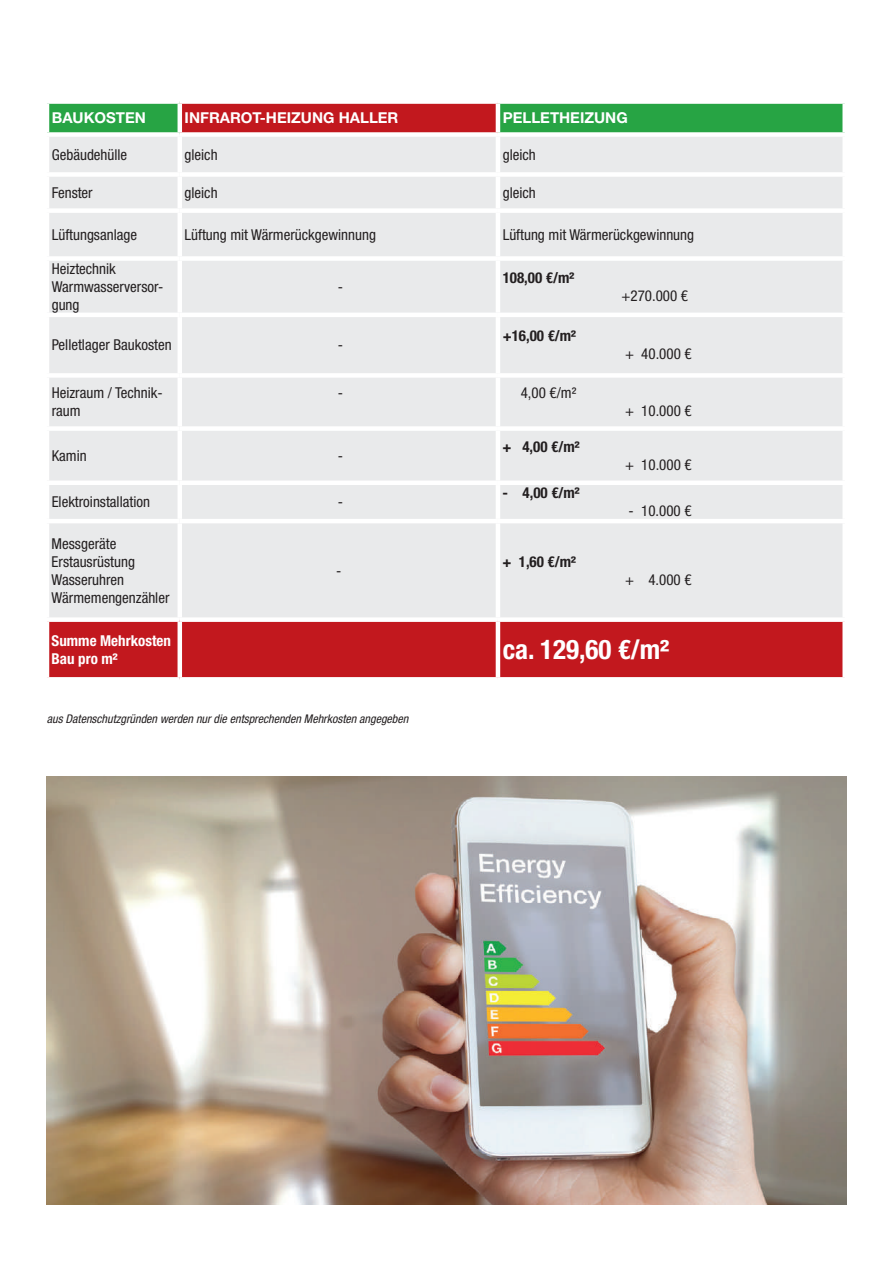
<style>
.page{position:relative;width:893px;height:1263px;background:#fff}
.page>*{position:absolute;margin:0;border:0;box-sizing:border-box;transform-origin:0 0}
.t1{font:700 condensed 27px "Helvetica Neue LT Std";color:#fff}
.t2{font:condensed 15px/18px "Helvetica Neue LT Std";color:#231f20}
.t3{font:700 condensed 15px "Helvetica Neue LT Std";color:#231f20}
.t4{font:700 15px "Helvetica Neue LT Std";color:#fff}
.t5{font:700 condensed 15px/18px "Helvetica Neue LT Std";color:#fff}
.t6{font:italic condensed 12px "Helvetica Neue LT Std";color:#231f20}
</style>
<div class="page">
<svg style="left:49px;top:104px;width:793px;height:573px;background:#a23426"></svg>
<div style="left:49px;top:137px;width:793px;height:480px;background:#e9eaeb"></div>
<div style="left:49px;top:177px;width:793px;height:342px;background:#e9eaeb"></div>
<hr style="left:178px;top:137px;width:4px;height:35px;background:#fff">
<hr style="left:496px;top:137px;width:4px;height:35px;background:#fff">
<div style="left:45px;top:172px;width:135px;height:5px;background:#fff"></div>
<div style="left:180px;top:172px;width:318px;height:5px;background:#fff"></div>
<hr style="left:178px;top:177px;width:4px;height:31px;background:#fff">
<div style="left:498px;top:172px;width:349px;height:5px;background:#fff"></div>
<hr style="left:496px;top:177px;width:4px;height:31px;background:#fff">
<div style="left:45px;top:208px;width:135px;height:5px;background:#fff"></div>
<div style="left:180px;top:208px;width:318px;height:5px;background:#fff"></div>
<hr style="left:178px;top:213px;width:4px;height:43px;background:#fff">
<div style="left:498px;top:208px;width:349px;height:5px;background:#fff"></div>
<hr style="left:496px;top:213px;width:4px;height:43px;background:#fff">
<div style="left:45px;top:256px;width:135px;height:5px;background:#fff"></div>
<div style="left:180px;top:256px;width:318px;height:5px;background:#fff"></div>
<hr style="left:178px;top:261px;width:4px;height:52px;background:#fff">
<div style="left:498px;top:256px;width:349px;height:5px;background:#fff"></div>
<hr style="left:496px;top:261px;width:4px;height:52px;background:#fff">
<hr style="left:45px;top:313px;width:135px;height:4px;background:#fff">
<hr style="left:180px;top:313px;width:318px;height:4px;background:#fff">
<hr style="left:178px;top:317px;width:4px;height:56px;background:#fff">
<hr style="left:498px;top:313px;width:349px;height:4px;background:#fff">
<hr style="left:496px;top:317px;width:4px;height:56px;background:#fff">
<div style="left:45px;top:373px;width:135px;height:5px;background:#fff"></div>
<div style="left:180px;top:373px;width:318px;height:5px;background:#fff"></div>
<hr style="left:178px;top:378px;width:4px;height:48px;background:#fff">
<div style="left:498px;top:373px;width:349px;height:5px;background:#fff"></div>
<hr style="left:496px;top:378px;width:4px;height:48px;background:#fff">
<div style="left:45px;top:426px;width:135px;height:5px;background:#fff"></div>
<div style="left:180px;top:426px;width:318px;height:5px;background:#fff"></div>
<hr style="left:178px;top:431px;width:4px;height:49px;background:#fff">
<div style="left:498px;top:426px;width:349px;height:5px;background:#fff"></div>
<hr style="left:496px;top:431px;width:4px;height:49px;background:#fff">
<div style="left:45px;top:480px;width:135px;height:5px;background:#fff"></div>
<div style="left:180px;top:480px;width:318px;height:5px;background:#fff"></div>
<hr style="left:178px;top:485px;width:4px;height:34px;background:#fff">
<div style="left:498px;top:480px;width:349px;height:5px;background:#fff"></div>
<hr style="left:496px;top:485px;width:4px;height:34px;background:#fff">
<hr style="left:45px;top:519px;width:135px;height:4px;background:#fff">
<hr style="left:180px;top:519px;width:318px;height:4px;background:#fff">
<hr style="left:178px;top:523px;width:4px;height:94px;background:#fff">
<hr style="left:498px;top:519px;width:349px;height:4px;background:#fff">
<hr style="left:496px;top:523px;width:4px;height:94px;background:#fff">
<div style="left:45px;top:617px;width:135px;height:5px;background:#fff"></div>
<div style="left:180px;top:617px;width:318px;height:5px;background:#fff"></div>
<hr style="left:178px;top:622px;width:4px;height:55px;background:#fff">
<div style="left:498px;top:617px;width:349px;height:5px;background:#fff"></div>
<hr style="left:496px;top:622px;width:4px;height:55px;background:#fff">
<hr style="left:178px;top:104px;width:4px;height:28px;background:#fff">
<hr style="left:496px;top:104px;width:4px;height:28px;background:#fff">
<div style="left:45px;top:132px;width:135px;height:5px;background:#fff"></div>
<div style="left:180px;top:132px;width:318px;height:5px;background:#fff"></div>
<div style="left:498px;top:132px;width:349px;height:5px;background:#fff"></div>
<img style="left:47px;top:776px;width:799px;height:428px">
<p class="t4" style="left:52px;top:109px;width:96px">BAUKOSTEN</p>
<p class="t4" style="left:185px;top:109px;width:215px">INFRAROT-HEIZUNG HALLER</p>
<p class="t4" style="left:503px;top:109px;width:126px">PELLETHEIZUNG</p>
<p class="t2" style="left:52px;top:145px;width:77px">Gebäudehülle</p>
<p class="t2" style="left:185px;top:145px;width:35px">gleich</p>
<p class="t2" style="left:503px;top:145px;width:35px">gleich</p>
<p class="t2" style="left:52px;top:183px;width:42px">Fenster</p>
<p class="t2" style="left:185px;top:183px;width:35px">gleich</p>
<p class="t2" style="left:503px;top:183px;width:35px">gleich</p>
<p class="t2" style="left:52px;top:225px;width:87px">Lüftungsanlage</p>
<p class="t2" style="left:185px;top:225px;width:193px">Lüftung mit Wärmerückgewinnung</p>
<p class="t2" style="left:503px;top:225px;width:193px">Lüftung mit Wärmerückgewinnung</p>
<p class="t2" style="left:52px;top:260px;width:113px">Heiztechnik<br>Warmwasserversor&shy;gung</p>
<p class="t3" style="left:503px;top:269px;width:73px">108,00 €/m²</p>
<p class="t2" style="left:338px;top:278px;width:7px">-</p>
<p class="t2" style="left:621px;top:287px;width:68px">+270.000 €</p>
<p class="t2" style="left:52px;top:336px;width:122px">Pelletlager Baukosten</p>
<p class="t2" style="left:338px;top:336px;width:7px">-</p>
<p class="t3" style="left:503px;top:327px;width:75px">+16,00 €/m²</p>
<p class="t2" style="left:52px;top:384px;width:113px">Heizraum / Technik&shy;raum</p>
<p class="t2" style="left:338px;top:384px;width:7px">-</p>
<p class="t2" style="left:521px;top:384px;width:57px">4,00 €/m²</p>
<p class="t2" style="left:52px;top:447px;width:36px">Kamin</p>
<p class="t2" style="left:338px;top:447px;width:7px">-</p>
<p class="t2" style="left:52px;top:493px;width:100px">Elektroinstallation</p>
<p class="t2" style="left:338px;top:493px;width:7px">-</p>
<p class="t2" style="left:52px;top:534px;width:119px">Messgeräte<br>Erstausrüstung<br>Wasseruhren<br>Wärmemengenzähler</p>
<p class="t2" style="left:336px;top:561px;width:7px">-</p>
<p class="t3" style="left:503px;top:438px;width:78px">+ 4,00 €/m²</p>
<p class="t3" style="left:503px;top:484px;width:78px">- 4,00 €/m²</p>
<p class="t3" style="left:503px;top:552px;width:75px">+ 1,60 €/m²</p>
<p class="t2" style="left:625px;top:345px;width:68px">+ 40.000 €</p>
<p class="t2" style="left:625px;top:402px;width:68px">+ 10.000 €</p>
<p class="t2" style="left:625px;top:456px;width:68px">+ 10.000 €</p>
<p class="t2" style="left:629px;top:502px;width:64px">- 10.000 €</p>
<p class="t2" style="left:625px;top:570px;width:68px">+ 4.000 €</p>
<p class="t5" style="left:52px;top:631px;width:121px">Summe Mehrkosten<br>Bau pro m²</p>
<h1 class="t1" style="left:503px;top:633px;width:168px">ca. 129,60 €/m²</h1>
<p class="t6" style="left:47px;top:712px;width:363px">aus Datenschutzgründen werden nur die entsprechenden Mehrkosten angegeben</p>
</div>
